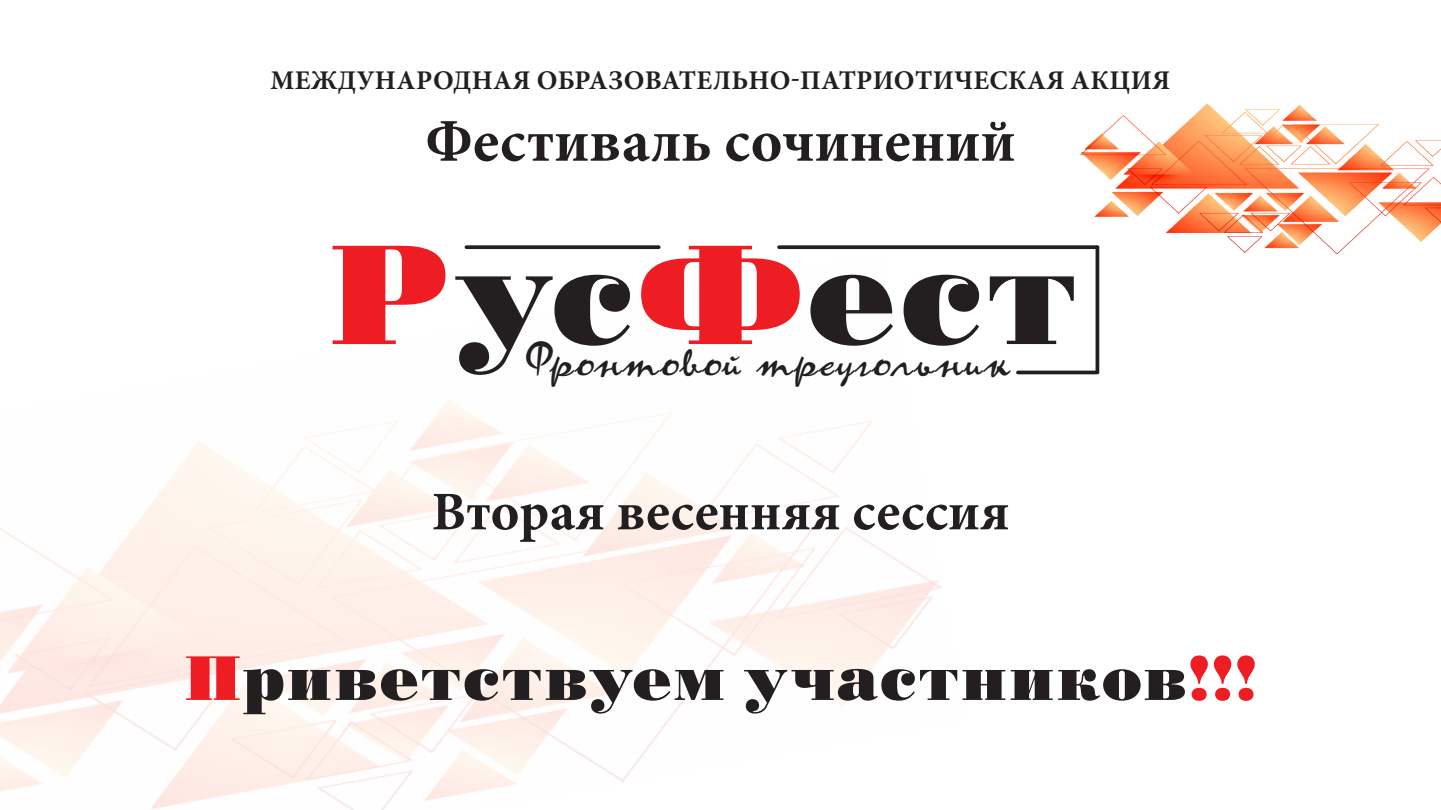
<style>
.page{position:relative;width:1441px;height:810px;background:#fff}
.page>*{position:absolute;margin:0;border:0;box-sizing:border-box;transform-origin:0 0}
.t1{font:140.4px "Standard Poster C";letter-spacing:.02em;color:#231f20}
.t2{font:62.25px "Standard Poster C";letter-spacing:.02em;color:#231f20}
.t3{font:700 60px "Minion Pro";color:#231f20}
.t4{font:700 54.45px "Minion Pro";color:#231f20}
.t5{font:39.15px "Kisty AC";letter-spacing:.04em;color:#231f20;scale:1.11 1}
.t6{font:700 27px "Minion Pro";letter-spacing:.01em;color:#231f20}
.s1{color:#ee1d23}
.s2{font-size:52.35px}
</style>
<div class="page">
<img style="left:1080px;top:103px;width:360px;height:150px">
<img style="left:0;top:400px;width:941px;height:410px">
<hr style="left:1017px;top:371px;width:80px;height:3px;background:#231f20">
<svg style="left:779px;top:245px;width:318px;height:4px"></svg>
<svg style="left:1095px;top:247px;width:4px;height:125px"></svg>
<svg style="left:466px;top:245px;width:192px;height:4px"></svg>
<p class="t6" style="left:270px;top:61px;width:901px">МЕЖДУНАРОДНАЯ ОБРАЗОВАТЕЛЬНО-ПАТРИОТИЧЕСКАЯ АКЦИЯ</p>
<p class="t3" style="left:425px;top:99px;width:591px">Фестиваль сочинений</p>
<p class="t1" style="left:327px;top:223px;width:752px"><span class="s1">Р</span>ус<span class="s1">Ф</span>ест</p>
<p class="t5" style="left:523px;top:341px;width:440px"><span class="s2">Ф</span>ронтовой треугольник</p>
<p class="t4" style="left:431px;top:474px;width:579px">Вторая весенняя сессия</p>
<p class="t2" style="left:184px;top:646px;width:1074px"><span class="s1">П</span>риветствуем участников<span class="s1">!!!</span></p>
</div>
